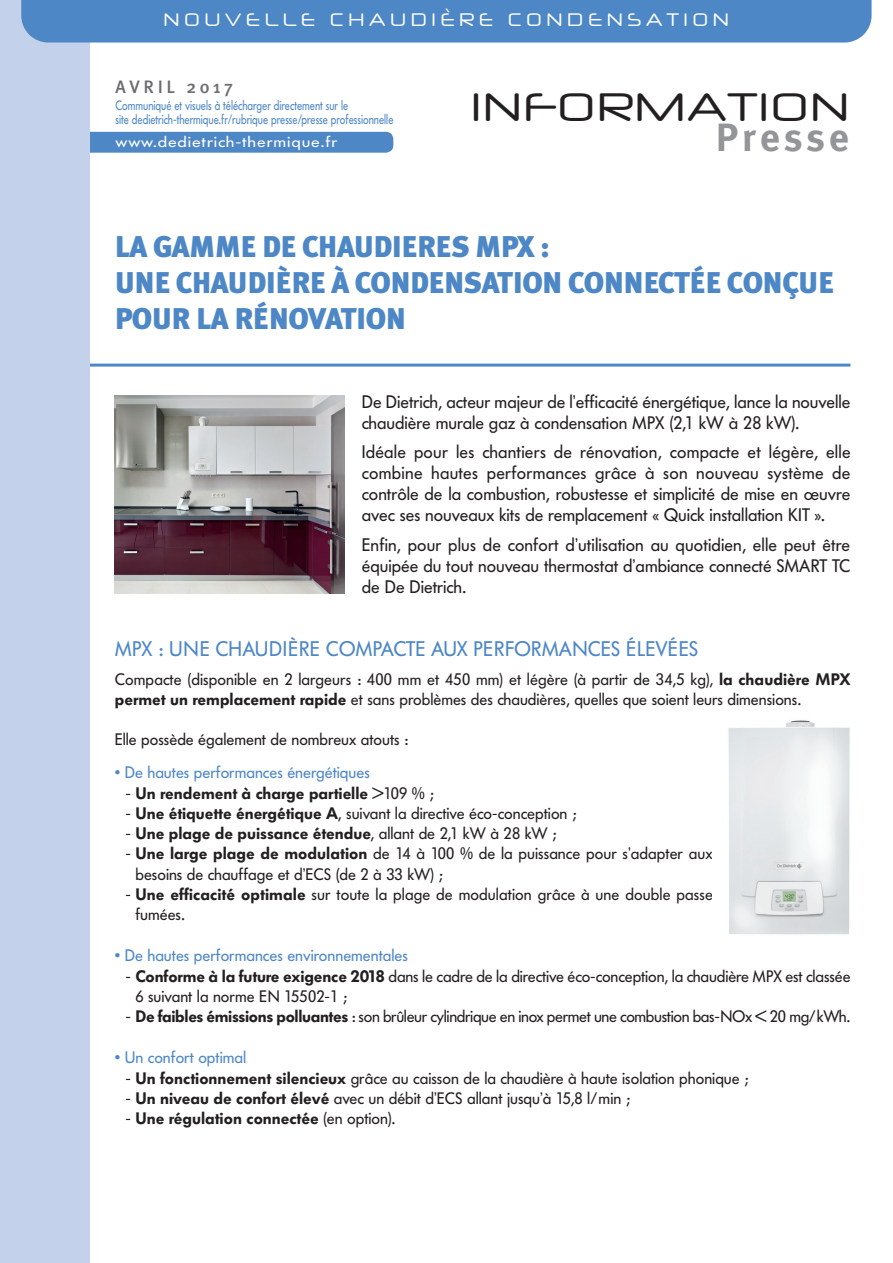
<style>
.page{position:relative;width:893px;height:1263px;background:#fff}
.page>*{position:absolute;margin:0;border:0;box-sizing:border-box;transform-origin:0 0}
.t1{font:39.45px "Neuropol X Free";color:#231f20}
.t2{font:700 39.45px "Meta Plus";letter-spacing:.1em;color:#939598}
.t3{font:900 30px/36px "Meta Plus";letter-spacing:-.02em;color:#4d87c6}
.t4{font:21px "Futura BQ";color:#4d87c6}
.t5{font:18px/21px "Futura BQ";color:#231f20;text-align:justify}
.t6{font:18px "Neuropol X Free";letter-spacing:.25em;color:#fff;scale:.9 1}
.t7{font:500 18px "Meta Plus";letter-spacing:.2em;color:#6c6d70}
.t8{font:16.5px/20.2px "Futura BQ";color:#231f20}
.t9{font:600 16.5px "Futura BQ";color:#231f20}
.t10{font:16.5px "Futura BQ";letter-spacing:-.02em;color:#231f20}
.t11{font:16.5px "Futura BQ";color:#4d87c6}
.t12{font:15px "Futura BQ";letter-spacing:.05em;color:#fff;scale:1.2 1}
.t13{font:13.5px/13.5px "Futura BQ";color:#4d87c6;scale:.8 1}
.s1{font-weight:600}
.s2{font-weight:400}
</style>
<div class="page">
<div style="left:89px;top:132px;width:304px;height:21px;background:#4d87c6"></div>
<hr style="left:6px;top:364px;width:844px;height:3px;background:#4d87c6">
<div style="left:0;top:0;width:89px;height:1263px;background:#c3d1ea"></div>
<div style="left:21px;top:0;width:851px;height:43px;background:#4d87c6"></div>
<img style="left:115px;top:395px;width:230px;height:198px">
<img style="left:728px;top:720px;width:122px;height:215px">
<p class="t6" style="left:164px;top:8px;width:630px">NOUVELLE CHAUDIÈRE CONDENSATION</p>
<p class="t7" style="left:115px;top:76px;width:119px">AVRIL 2017</p>
<p class="t13" style="left:115px;top:99px;width:349px">Communiqué et visuels à télécharger directement sur le<br>site dedietrich-thermique.fr/rubrique presse/presse professionnelle</p>
<p class="t12" style="left:115px;top:133px;width:187px">www.dedietrich-thermique.fr</p>
<h1 class="t1" style="left:471px;top:82px;width:381px">INFORMATION</h1>
<h1 class="t2" style="left:715px;top:115px;width:135px">Presse</h1>
<h2 class="t3" style="left:115px;top:228px;width:721px">LA GAMME DE CHAUDIERES MPX :<br>UNE CHAUDIÈRE À CONDENSATION CONNECTÉE CONÇUE<br>POUR LA RÉNOVATION</h2>
<p class="t5" style="left:362px;top:391px;width:490px">De Dietrich, acteur majeur de l’efficacité énergétique, lance la nouvelle chaudière murale gaz à condensation MPX (2,1 kW à 28 kW).</p>
<p class="t5" style="left:362px;top:442px;width:490px">Idéale pour les chantiers de rénovation, compacte et légère, elle combine hautes performances grâce à son nouveau système de contrôle de la combustion, robustesse et simplicité de mise en œuvre avec ses nouveaux kits de remplacement « Quick installation KIT ».</p>
<p class="t5" style="left:362px;top:534px;width:490px">Enfin, pour plus de confort d’utilisation au quotidien, elle peut être équipée du tout nouveau thermostat d’ambiance connecté SMART TC de De Dietrich.</p>
<p class="t4" style="left:115px;top:636px;width:585px">MPX : UNE CHAUDIÈRE COMPACTE AUX PERFORMANCES ÉLEVÉES</p>
<p class="t8" style="left:115px;top:669px;width:737px">Compacte (disponible en 2 largeurs : 400 mm et 450 mm) et légère (à partir de 34,5 kg), <span class="s1">la chaudière MPX permet un remplacement rapide</span> et sans problèmes des chaudières, quelles que soient leurs dimensions.</p>
<p class="t8" style="left:115px;top:730px;width:295px">Elle possède également de nombreux atouts :</p>
<p class="t11" style="left:115px;top:763px;width:257px">• De hautes performances énergétiques</p>
<p class="t9" style="left:125px;top:783px;width:310px"><span class="s2">-</span> Un rendement à charge partielle <span class="s2">&gt;109 % ;</span></p>
<p class="t8" style="left:125px;top:803px;width:452px">- <span class="s1">Une étiquette énergétique A</span>, suivant la directive éco-conception ;</p>
<p class="t9" style="left:125px;top:823px;width:432px"><span class="s2">-</span> Une plage de puissance étendue<span class="s2">, allant de 2,1 kW à 28 kW ;</span></p>
<p class="t8" style="left:135px;top:843px;width:579px;text-indent:-10px">- <span class="s1">Une large plage de modulation</span> de 14 à 100 % de la puissance pour s’adapter aux besoins de chauffage et d’ECS (de 2 à 33 kW) ;</p>
<p class="t8" style="left:135px;top:884px;width:579px;text-indent:-10px">- <span class="s1">Une efficacité optimale</span> sur toute la plage de modulation grâce à une double passe fumées.</p>
<p class="t11" style="left:115px;top:946px;width:295px">• De hautes performances environnementales</p>
<p class="t8" style="left:135px;top:966px;width:717px;text-indent:-10px">- <span class="s1">Conforme à la future exigence 2018</span> dans le cadre de la directive éco-conception, la chaudière MPX est classée<br>6 suivant la norme EN 15502-1 ;</p>
<p class="t10" style="left:125px;top:1006px;width:726px">- <span class="s1">De faibles émissions polluantes</span> : son brûleur cylindrique en inox permet une combustion bas-NOx &lt; 20 mg/kWh.</p>
<p class="t11" style="left:115px;top:1048px;width:133px">• Un confort optimal</p>
<p class="t8" style="left:125px;top:1068px;width:624px">- <span class="s1">Un fonctionnement silencieux</span> grâce au caisson de la chaudière à haute isolation phonique ;</p>
<p class="t8" style="left:125px;top:1088px;width:506px">- <span class="s1">Un niveau de confort élevé</span> avec un débit d’ECS allant jusqu’à 15,8 l/min ;</p>
<p class="t9" style="left:125px;top:1108px;width:271px"><span class="s2">-</span> Une régulation connectée <span class="s2">(en option).</span></p>
</div>
